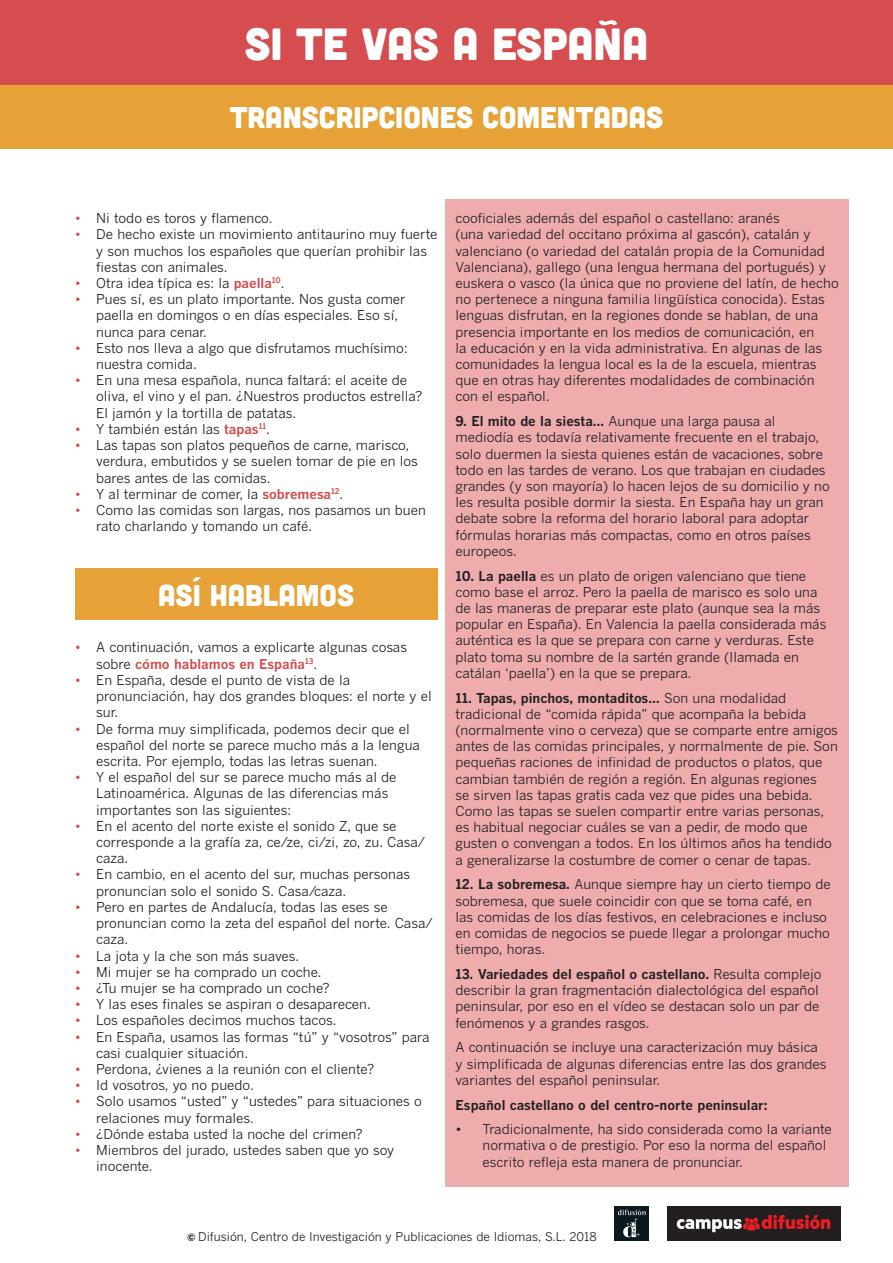
<style>
.page{position:relative;width:893px;height:1263px;background:#fff}
.page>*{position:absolute;margin:0;border:0;box-sizing:border-box;transform-origin:0 0}
.t1{font:45px "Cubano";color:#fff}
.t2{font:30px "Cubano";color:#fff}
.t3{font:13.5px/16.2px "Benton Gothic";color:#231f20}
.t4{font:700 13.5px "Benton Gothic";color:#231f20}
.t5{font:12px "Benton Gothic";color:#231f20}
.s1{color:#d64d4f}
.s2{font-weight:700;color:#d64d4f}
.s3{font-weight:700}
.s4{font-family:"Calibre";font-weight:700}
</style>
<div class="page">
<div style="left:0;top:0;width:892px;height:85px;background:#d64d4f"></div>
<div style="left:0;top:85px;width:892px;height:63px;background:#e6a236"></div>
<div style="left:666px;top:1205px;width:173px;height:35px;background:#231f20"></div>
<svg style="left:676px;top:1214px;width:153px;height:17px"></svg>
<div style="left:614px;top:1205px;width:35px;height:35px;background:#0b1820"></div>
<svg style="left:618px;top:1209px;width:27px;height:27px"></svg>
<div style="left:445px;top:199px;width:404px;height:987px;background:#eeacad"></div>
<div style="left:75px;top:568px;width:362px;height:51px;background:#e6a236"></div>
<h1 class="t1" style="left:245px;top:15px;width:404px">SI TE VAS A ESPAÑA</h1>
<h2 class="t2" style="left:230px;top:98px;width:435px">TRANSCRIPCIONES COMENTADAS</h2>
<p class="t3" style="left:75px;top:210px;width:199px"><span class="s1">•</span> Ni todo es toros y flamenco.</p>
<p class="t3" style="left:96px;top:226px;width:342px;text-indent:-21px"><span class="s1">•</span> De hecho existe un movimiento antitaurino muy fuerte y son muchos los españoles que querían prohibir las fiestas con animales.</p>
<p class="t3" style="left:75px;top:275px;width:211px"><span class="s1">•</span> Otra idea típica es: la <span class="s2">paella</span><sup>10</sup>.</p>
<p class="t3" style="left:96px;top:291px;width:311px;text-indent:-21px"><span class="s1">•</span> Pues sí, es un plato importante. Nos gusta comer paella en domingos o en días especiales. Eso sí, nunca para cenar.</p>
<p class="t3" style="left:96px;top:339px;width:313px;text-indent:-21px"><span class="s1">•</span> Esto nos lleva a algo que disfrutamos muchísimo: nuestra comida.</p>
<p class="t3" style="left:96px;top:372px;width:327px;text-indent:-21px"><span class="s1">•</span> En una mesa española, nunca faltará: el aceite de oliva, el vino y el pan. ¿Nuestros productos estrella?<br>El jamón y la tortilla de patatas.</p>
<p class="t3" style="left:75px;top:420px;width:196px"><span class="s1">•</span> Y también están las <span class="s2">tapas</span><sup>11</sup>.</p>
<p class="t3" style="left:96px;top:437px;width:323px;text-indent:-21px"><span class="s1">•</span> Las tapas son platos pequeños de carne, marisco, verdura, embutidos y se suelen tomar de pie en los bares antes de las comidas.</p>
<p class="t3" style="left:75px;top:485px;width:270px"><span class="s1">•</span> Y al terminar de comer, la <span class="s2">sobremesa</span><sup>12</sup>.</p>
<p class="t3" style="left:96px;top:501px;width:331px;text-indent:-21px"><span class="s1">•</span> Como las comidas son largas, nos pasamos un buen rato charlando y tomando un café.</p>
<h2 class="t2" style="left:158px;top:575px;width:197px">ASÍ HABLAMOS</h2>
<p class="t3" style="left:96px;top:639px;width:312px;text-indent:-21px"><span class="s1">•</span> A continuación, vamos a explicarte algunas cosas sobre <span class="s2">cómo hablamos en España</span><sup>13</sup>.</p>
<p class="t3" style="left:96px;top:671px;width:337px;text-indent:-21px"><span class="s1">•</span> En España, desde el punto de vista de la pronunciación, hay dos grandes bloques: el norte y el sur.</p>
<p class="t3" style="left:96px;top:720px;width:325px;text-indent:-21px"><span class="s1">•</span> De forma muy simplificada, podemos decir que el español del norte se parece mucho más a la lengua escrita. Por ejemplo, todas las letras suenan.</p>
<p class="t3" style="left:96px;top:768px;width:302px;text-indent:-21px"><span class="s1">•</span> Y el español del sur se parece mucho más al de<br>Latinoamérica. Algunas de las diferencias más importantes son las siguientes:</p>
<p class="t3" style="left:96px;top:817px;width:330px;text-indent:-21px"><span class="s1">•</span> En el acento del norte existe el sonido Z, que se corresponde a la grafía za, ce/ze, ci/zi, zo, zu. Casa/ caza.</p>
<p class="t3" style="left:96px;top:866px;width:315px;text-indent:-21px"><span class="s1">•</span> En cambio, en el acento del sur, muchas personas pronuncian solo el sonido S. Casa/caza.</p>
<p class="t3" style="left:96px;top:898px;width:338px;text-indent:-21px"><span class="s1">•</span> Pero en partes de Andalucía, todas las eses se pronuncian como la zeta del español del norte. Casa/ caza.</p>
<p class="t3" style="left:75px;top:947px;width:225px"><span class="s1">•</span> La jota y la che son más suaves.</p>
<p class="t3" style="left:75px;top:963px;width:248px"><span class="s1">•</span> Mi mujer se ha comprado un coche.</p>
<p class="t3" style="left:75px;top:979px;width:256px"><span class="s1">•</span> ¿Tu mujer se ha comprado un coche?</p>
<p class="t3" style="left:75px;top:995px;width:297px"><span class="s1">•</span> Y las eses finales se aspiran o desaparecen.</p>
<p class="t3" style="left:75px;top:1011px;width:263px"><span class="s1">•</span> Los españoles decimos muchos tacos.</p>
<p class="t3" style="left:96px;top:1028px;width:334px;text-indent:-21px"><span class="s1">•</span> En España, usamos las formas “tú” y “vosotros” para casi cualquier situación.</p>
<p class="t3" style="left:75px;top:1060px;width:301px"><span class="s1">•</span> Perdona, ¿vienes a la reunión con el cliente?</p>
<p class="t3" style="left:75px;top:1076px;width:180px"><span class="s1">•</span> Id vosotros, yo no puedo.</p>
<p class="t3" style="left:96px;top:1092px;width:327px;text-indent:-21px"><span class="s1">•</span> Solo usamos “usted” y “ustedes” para situaciones o relaciones muy formales.</p>
<p class="t3" style="left:75px;top:1125px;width:289px"><span class="s1">•</span> ¿Dónde estaba usted la noche del crimen?</p>
<p class="t3" style="left:96px;top:1141px;width:299px;text-indent:-21px"><span class="s1">•</span> Miembros del jurado, ustedes saben que yo soy inocente.</p>
<p class="t3" style="left:455px;top:210px;width:384px">cooficiales además del español o castellano: aranés<br>(una variedad del occitano próxima al gascón), catalán y valenciano (o variedad del catalán propia de la Comunidad Valenciana), gallego (una lengua hermana del portugués) y euskera o vasco (la única que no proviene del latín, de hecho no pertenece a ninguna familia lingüística conocida). Estas lenguas disfrutan, en la regiones donde se hablan, de una presencia importante en los medios de comunicación, en<br>la educación y en la vida administrativa. En algunas de las comunidades la lengua local es la de la escuela, mientras que en otras hay diferentes modalidades de combinación con el español.</p>
<p class="t3" style="left:455px;top:413px;width:376px"><span class="s3">9. El mito de la siesta…</span> Aunque una larga pausa al mediodía es todavía relativamente frecuente en el trabajo, solo duermen la siesta quienes están de vacaciones, sobre todo en las tardes de verano. Los que trabajan en ciudades grandes (y son mayoría) lo hacen lejos de su domicilio y no les resulta posible dormir la siesta. En España hay un gran debate sobre la reforma del horario laboral para adoptar fórmulas horarias más compactas, como en otros países europeos.</p>
<p class="t3" style="left:455px;top:567px;width:372px"><span class="s3">10. La paella</span> es un plato de origen valenciano que tiene como base el arroz. Pero la paella de marisco es solo una de las maneras de preparar este plato (aunque sea la más popular en España). En Valencia la paella considerada más auténtica es la que se prepara con carne y verduras. Este plato toma su nombre de la sartén grande (llamada en catálan ‘paella’) en la que se prepara.</p>
<p class="t3" style="left:455px;top:689px;width:384px"><span class="s3">11. Tapas, pinchos, montaditos…</span> Son una modalidad tradicional de “comida rápida” que acompaña la bebida (normalmente vino o cerveza) que se comparte entre amigos antes de las comidas principales, y normalmente de pie. Son pequeñas raciones de infinidad de productos o platos, que cambian también de región a región. En algunas regiones<br>se sirven las tapas gratis cada vez que pides una bebida.<br>Como las tapas se suelen compartir entre varias personas, es habitual negociar cuáles se van a pedir, de modo que gusten o convengan a todos. En los últimos años ha tendido a generalizarse la costumbre de comer o cenar de tapas.</p>
<p class="t3" style="left:455px;top:876px;width:376px"><span class="s3">12. La sobremesa.</span> Aunque siempre hay un cierto tiempo de sobremesa, que suele coincidir con que se toma café, en las comidas de los días festivos, en celebraciones e incluso en comidas de negocios se puede llegar a prolongar mucho tiempo, horas.</p>
<p class="t3" style="left:455px;top:965px;width:367px"><span class="s3">13. Variedades del español o castellano.</span> Resulta complejo describir la gran fragmentación dialectológica del español peninsular, por eso en el vídeo se destacan solo un par de fenómenos y a grandes rasgos.</p>
<p class="t3" style="left:455px;top:1038px;width:372px">A continuación se incluye una caracterización muy básica y simplificada de algunas diferencias entre las dos grandes variantes del español peninsular.</p>
<p class="t4" style="left:455px;top:1095px;width:313px">Español castellano o del centro-norte peninsular:</p>
<p class="t3" style="left:482px;top:1120px;width:351px;text-indent:-27px">• Tradicionalmente, ha sido considerada como la variante normativa o de prestigio. Por eso la norma del español escrito refleja esta manera de pronunciar.</p>
<p class="t5" style="left:187px;top:1228px;width:411px"><span class="s4">©</span> Difusión, Centro de Investigación y Publicaciones de Idiomas, S.L. 2018</p>
</div>
